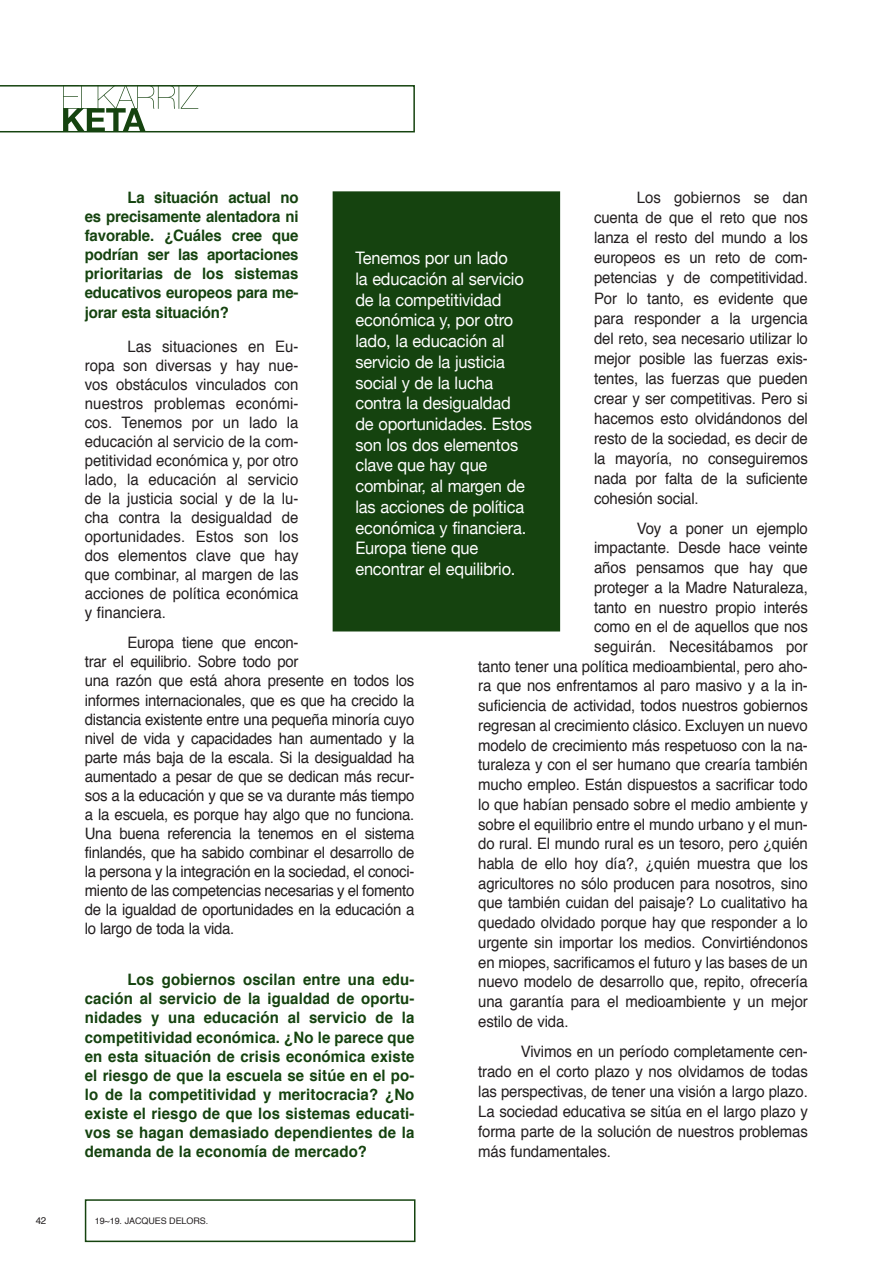
<style>
.page{position:relative;width:893px;height:1263px;background:#fff}
.page>*{position:absolute;margin:0;border:0;box-sizing:border-box;transform-origin:0 0}
.t1{font:17.25px/20.7px "Helvetica Neue";letter-spacing:-.01em;color:#fff;scale:.95 1}
.t2{font:15.75px/19px "Helvetica";letter-spacing:-.01em;color:#231f20;text-align:justify;scale:.95 1}
.t3{font:700 15.75px/19px "Helvetica";letter-spacing:.005em;color:#15430f;text-align:justify;scale:.95 1}
.t4{font:9.75px "Helvetica";color:#231f20}
.t5{font:9px "Helvetica";letter-spacing:-.01em;color:#231f20}
</style>
<div class="page">
<svg style="left:0;top:85px;width:415px;height:47px"></svg>
<div style="left:85px;top:1199px;width:330px;height:43px;border:2px solid #15430f"></div>
<div style="left:333px;top:192px;width:226px;height:439px;background:#15430f"></div>
<div style="left:333px;top:191px;width:227px;height:440px;border:2px solid #15430f"></div>
<p class="t3" style="left:85px;top:188px;width:227px;text-indent:43px">La situación actual no es precisamente alentadora ni favorable. ¿Cuáles cree que podrían ser las aportaciones prioritarias de los sistemas educativos europeos para me&shy;jorar esta situación?</p>
<p class="t2" style="left:85px;top:337px;width:227px;text-indent:43px">Las situaciones en Eu&shy;ropa son diversas y hay nue&shy;vos obstáculos vinculados con nuestros problemas económi&shy;cos. Tenemos por un lado la educación al servicio de la com&shy;petitividad económica y, por otro lado, la educación al servicio de la justicia social y de la lu&shy;cha contra la desigualdad de oportunidades. Estos son los dos elementos clave que hay que combinar, al margen de las acciones de política económica y financiera.</p>
<p class="t2" style="left:85px;top:634px;width:348px;text-align:left;text-indent:43px">Europa tiene que encon-<br>trar el equilibrio. Sobre todo por<br>una razón que está ahora presente en todos los informes internacionales, que es que ha crecido la distancia existente entre una pequeña minoría cuyo nivel de vida y capacidades han aumentado y la parte más baja de la escala. Si la desigualdad ha aumentado a pesar de que se dedican más recur&shy;sos a la educación y que se va durante más tiempo a la escuela, es porque hay algo que no funciona.<br>U na buena referencia la tenemos en el sistema finlandés, que ha sabido combinar el desarrollo de la persona y la integración en la sociedad, el conoci&shy;miento de las competencias necesarias y el fomento de la igualdad de oportunidades en la educación a lo largo de toda la vida.</p>
<p class="t3" style="left:85px;top:970px;width:349px;text-indent:43px">Los gobiernos oscilan entre una edu&shy;cación al servicio de la igualdad de oportu&shy;nidades y una educación al servicio de la competitividad económica. ¿No le parece que en esta situación de crisis económica existe el riesgo de que la escuela se sitúe en el po&shy;lo de la competitividad y meritocracia? ¿No existe el riesgo de que los sistemas educati&shy;vos se hagan demasiado dependientes de la demanda de la economía de mercado?</p>
<p class="t2" style="left:594px;top:188px;width:227px;line-height:20px;text-indent:43px">Los gobiernos se dan cuenta de que el reto que nos lanza el resto del mundo a los europeos es un reto de com&shy;petencias y de competitividad.<br>Por lo tanto, es evidente que para responder a la urgencia del reto, sea necesario utilizar lo mejor posible las fuerzas exis&shy;tentes, las fuerzas que pueden crear y ser competitivas. Pero si hacemos esto olvidándonos del resto de la sociedad, es decir de la mayoría, no conseguiremos nada por falta de la suficiente cohesión social.</p>
<p class="t2" style="left:637px;top:519px;width:182px">Voy a poner un ejemplo</p>
<p class="t2" style="left:594px;top:539px;width:227px">impactante. Desde hace veinte</p>
<p class="t2" style="left:594px;top:558px;width:227px">años pensamos que hay que</p>
<p class="t2" style="left:594px;top:578px;width:226px">proteger a la Madre Naturaleza,</p>
<p class="t2" style="left:594px;top:598px;width:226px">tanto en nuestro propio interés</p>
<p class="t2" style="left:594px;top:618px;width:226px">como en el de aquellos que nos</p>
<p class="t2" style="left:594px;top:637px;width:227px">seguirán. Necesitábamos por</p>
<p class="t2" style="left:478px;top:657px;width:348px">tanto tener una política medioambiental, pero aho-</p>
<p class="t2" style="left:478px;top:677px;width:348px">ra que nos enfrentamos al paro masivo y a la in-</p>
<p class="t2" style="left:478px;top:697px;width:348px">suficiencia de actividad, todos nuestros gobiernos</p>
<p class="t2" style="left:478px;top:716px;width:348px">regresan al crecimiento clásico. Excluyen un nuevo</p>
<p class="t2" style="left:478px;top:736px;width:348px">modelo de crecimiento más respetuoso con la na-</p>
<p class="t2" style="left:478px;top:756px;width:348px">turaleza y con el ser humano que crearía también</p>
<p class="t2" style="left:478px;top:775px;width:348px">mucho empleo. Están dispuestos a sacrificar todo</p>
<p class="t2" style="left:478px;top:795px;width:348px">lo que habían pensado sobre el medio ambiente y</p>
<p class="t2" style="left:478px;top:815px;width:348px">sobre el equilibrio entre el mundo urbano y el mun-</p>
<p class="t2" style="left:478px;top:835px;width:348px">do rural. El mundo rural es un tesoro, pero ¿quién</p>
<p class="t2" style="left:478px;top:854px;width:348px">habla de ello hoy día?, ¿quién muestra que los</p>
<p class="t2" style="left:478px;top:874px;width:348px">agricultores no sólo producen para nosotros, sino</p>
<p class="t2" style="left:478px;top:894px;width:348px">que también cuidan del paisaje? Lo cualitativo ha</p>
<p class="t2" style="left:478px;top:913px;width:348px">quedado olvidado porque hay que responder a lo</p>
<p class="t2" style="left:478px;top:933px;width:348px">urgente sin importar los medios. Convirtiéndonos</p>
<p class="t2" style="left:478px;top:953px;width:348px">en miopes, sacrificamos el futuro y las bases de un</p>
<p class="t2" style="left:478px;top:973px;width:348px">nuevo modelo de desarrollo que, repito, ofrecería</p>
<p class="t2" style="left:478px;top:992px;width:348px">una garantía para el medioambiente y un mejor</p>
<p class="t2" style="left:478px;top:1012px;width:96px">estilo de vida.</p>
<p class="t2" style="left:478px;top:1042px;width:348px;line-height:20px;text-indent:43px">Vivimos en un período completamente cen&shy;trado en el corto plazo y nos olvidamos de todas las perspectivas, de tener una visión a largo plazo.<br>La sociedad educativa se sitúa en el largo plazo y forma parte de la solución de nuestros problemas más fundamentales.</p>
<p class="t1" style="left:355px;top:248px;width:188px">Tenemos por un lado<br>la educación al servicio de la competitividad económica y, por otro lado, la educación al servicio de la justicia social y de la lucha contra la desigualdad de oportunidades. Estos son los dos elementos clave que hay que combinar, al margen de las acciones de política económica y financiera.<br>Europa tiene que encontrar el equilibrio.</p>
<p class="t4" style="left:36px;top:1213px;width:12px">42</p>
<p class="t5" style="left:95px;top:1214px;width:115px">19~19. Jacques Delors.</p>
</div>
